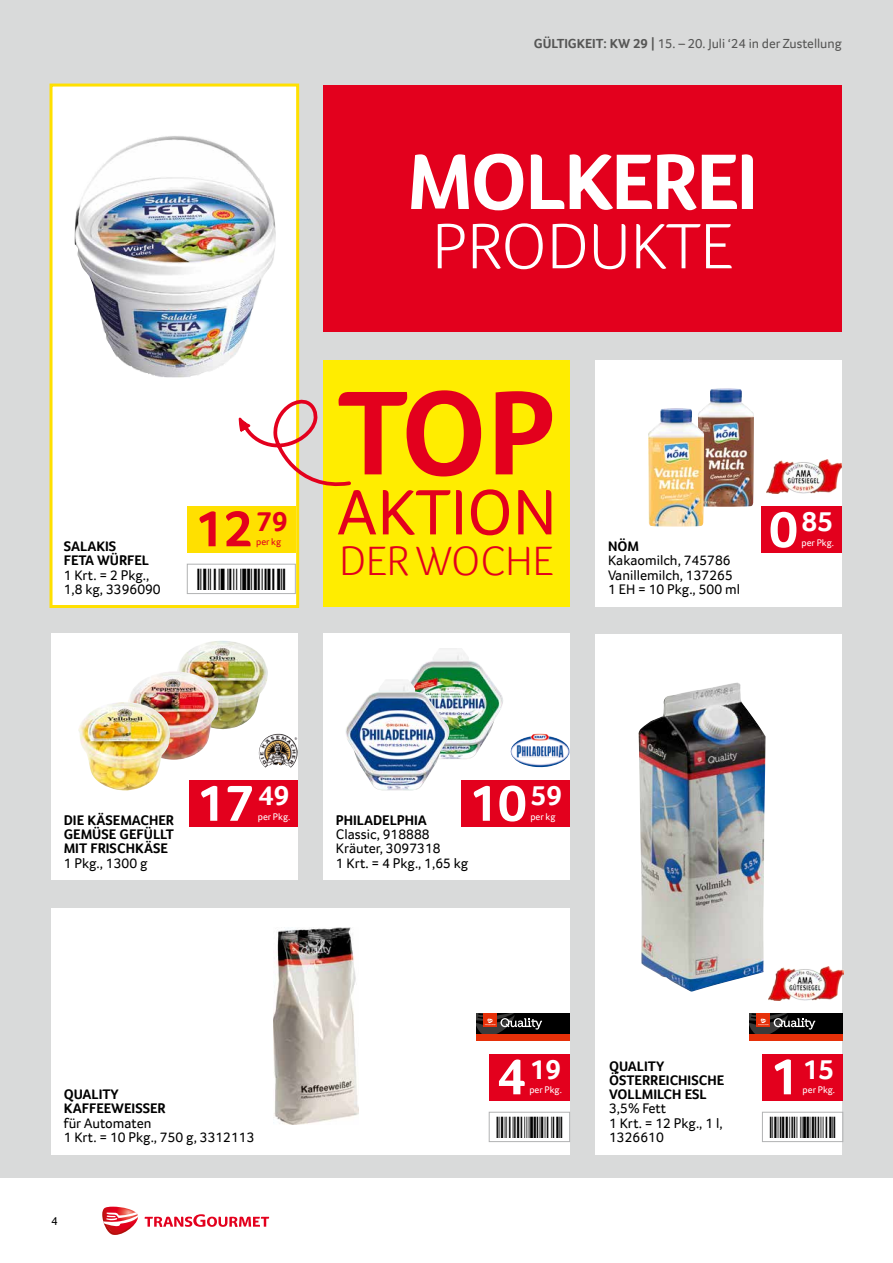
<style>
.page{position:relative;width:893px;height:1263px;background:#fff}
.page>*{position:absolute;margin:0;border:0;box-sizing:border-box;transform-origin:0 0}
.t1{font:700 123px "Transgourmet";color:#e3001d}
.t2{font:700 81px "Transgourmet";letter-spacing:-.025em;color:#fff}
.t3{font:300 66px "Transgourmet";color:#fff}
.t4{font:66px "Transgourmet";color:#e3001d}
.t5{font:700 52.5px "Transgourmet";color:#fff}
.t6{font:700 52.5px "Transgourmet";color:#e3001d}
.t7{font:300 42px "Transgourmet";color:#e3001d}
.t8{font:700 28.5px "Transgourmet";color:#fff}
.t9{font:14.25px/14.2px "Transgourmet";color:#000}
.t10{font:700 14.25px/14.2px "Transgourmet";color:#000}
.t11{font:13.5px "Transgourmet";color:#565655}
.t12{font:12px "Transgourmet";color:#000}
.t13{font:9.75px "Transgourmet";color:#fff}
.t14{font:9.75px "Transgourmet";color:#e3001d}
.s1{font-weight:700}
.s2{font-size:52.5px}
</style>
<div class="page">
<svg style="left:102px;top:1206px;width:167px;height:29px"></svg>
<div style="left:0;top:0;width:893px;height:1178px;background:#d9dada"></div>
<div style="left:50px;top:84px;width:249px;height:524px;background:#fff;border:3px solid #ffe000"></div>
<div style="left:595px;top:360px;width:247px;height:246px;background:#fff"></div>
<div style="left:51px;top:634px;width:247px;height:246px;background:#fff"></div>
<div style="left:323px;top:634px;width:247px;height:246px;background:#fff"></div>
<div style="left:51px;top:908px;width:519px;height:246px;background:#fff"></div>
<div style="left:595px;top:634px;width:247px;height:520px;background:#fff"></div>
<div style="left:323px;top:360px;width:247px;height:246px;background:#ffed00"></div>
<svg style="left:238px;top:395px;width:113px;height:96px"></svg>
<div style="left:323px;top:86px;width:519px;height:246px;background:#e3001d"></div>
<img style="left:75px;top:136px;width:201px;height:241px">
<div style="left:187px;top:506px;width:109px;height:46px;background:#ffe000"></div>
<div style="left:187px;top:564px;width:109px;height:30px;border:1px solid #b1b2b3"></div>
<img style="left:704px;top:388px;width:50px;height:119px">
<img style="left:648px;top:408px;width:56px;height:118px">
<div style="left:761px;top:506px;width:81px;height:47px;background:#e3001d"></div>
<img style="left:767px;top:460px;width:75px;height:34px">
<img style="left:177px;top:641px;width:91px;height:88px">
<img style="left:128px;top:671px;width:91px;height:89px">
<img style="left:78px;top:702px;width:92px;height:88px">
<div style="left:189px;top:780px;width:109px;height:47px;background:#e3001d"></div>
<img style="left:266px;top:733px;width:14px;height:5px">
<img style="left:412px;top:648px;width:91px;height:111px">
<img style="left:345px;top:679px;width:104px;height:111px">
<div style="left:461px;top:780px;width:109px;height:47px;background:#e3001d"></div>
<img style="left:511px;top:733px;width:59px;height:34px">
<img style="left:639px;top:682px;width:126px;height:310px">
<div style="left:762px;top:1054px;width:81px;height:46px;background:#e3001d"></div>
<div style="left:762px;top:1112px;width:81px;height:30px;border:1px solid #b1b2b3"></div>
<img style="left:768px;top:966px;width:75px;height:34px">
<img style="left:273px;top:928px;width:86px;height:196px">
<div style="left:489px;top:1054px;width:81px;height:46px;background:#e3001d"></div>
<div style="left:489px;top:1112px;width:81px;height:30px;border:1px solid #b1b2b3"></div>
<div style="left:750px;top:1013px;width:93px;height:21px;background:#000"></div>
<div style="left:750px;top:1034px;width:93px;height:7px;background:#e63009"></div>
<svg style="left:750px;top:1013px;width:65px;height:21px"></svg>
<div style="left:476px;top:1013px;width:94px;height:21px;background:#000"></div>
<div style="left:476px;top:1034px;width:94px;height:7px;background:#e63009"></div>
<svg style="left:476px;top:1013px;width:66px;height:21px"></svg>
<p class="t10" style="left:64px;top:539px;width:87px">SALAKIS<br>FETA WÜRFEL</p>
<p class="t9" style="left:64px;top:567px;width:99px">1 Krt. = 2 Pkg.,<br>1,8 kg, 3396090</p>
<h3 class="t6" style="left:195px;top:498px;width:94px">12<sup>79</sup></h3>
<p class="t14" style="left:256px;top:536px;width:27px">per kg</p>
<p class="t11" style="left:534px;top:36px;width:310px"><span class="s1">GÜLTIGKEIT: KW 29 |</span> 15. – 20. Juli ‘24 in der Zustellung</p>
<h2 class="t2" style="left:407px;top:134px;width:353px">MOLKEREI</h2>
<h3 class="t3" style="left:432px;top:208px;width:302px">PRODUKTE</h3>
<h1 class="t1" style="left:338px;top:360px;width:219px">TOP</h1>
<h3 class="t4" style="left:336px;top:474px;width:222px">AKTION</h3>
<h3 class="t7" style="left:340px;top:536px;width:215px">DER WOCHE</h3>
<p class="t10" style="left:608px;top:539px;width:32px">NÖM</p>
<p class="t9" style="left:608px;top:553px;width:133px">Kakaomilch, 745786<br>Vanillemilch, 137265<br>1 EH = 10 Pkg., 500 ml</p>
<h3 class="t8" style="left:769px;top:505px;width:66px"><span class="s2">0</span>85</h3>
<p class="t13" style="left:801px;top:537px;width:34px">per Pkg.</p>
<p class="t10" style="left:64px;top:813px;width:112px;text-align:justify">DIE KÄSEMACHER GEMÜSE GEFÜLLT MIT FRISCHKÄSE</p>
<p class="t9" style="left:64px;top:855px;width:85px">1 Pkg., 1300 g</p>
<h3 class="t5" style="left:197px;top:772px;width:94px">17<sup>49</sup></h3>
<p class="t13" style="left:258px;top:811px;width:34px">per Pkg.</p>
<h3 class="t5" style="left:469px;top:772px;width:94px">10<sup>59</sup></h3>
<p class="t13" style="left:530px;top:811px;width:27px">per kg</p>
<p class="t10" style="left:336px;top:813px;width:93px">PHILADELPHIA</p>
<p class="t9" style="left:336px;top:827px;width:134px">Classic, 918888<br>Kräuter, 3097318<br>1 Krt. = 4 Pkg., 1,65 kg</p>
<p class="t10" style="left:64px;top:1087px;width:104px">QUALITY<br>KAFFEEWEISSER</p>
<p class="t9" style="left:64px;top:1115px;width:192px">für Automaten<br>1 Krt. = 10 Pkg., 750 g, 3312113</p>
<p class="t12" style="left:51px;top:1214px;width:8px">4</p>
<h3 class="t8" style="left:497px;top:1052px;width:66px"><span class="s2">4</span>19</h3>
<p class="t13" style="left:529px;top:1084px;width:34px">per Pkg.</p>
<p class="t10" style="left:609px;top:1058px;width:117px">QUALITY<br>ÖSTERREICHISCHE<br>VOLLMILCH ESL</p>
<p class="t9" style="left:609px;top:1101px;width:115px">3,5% Fett<br>1 Krt. = 12 Pkg., 1 l,<br>1326610</p>
<h3 class="t8" style="left:770px;top:1052px;width:66px"><span class="s2">1</span>15</h3>
<p class="t13" style="left:803px;top:1084px;width:34px">per Pkg.</p>
</div>
